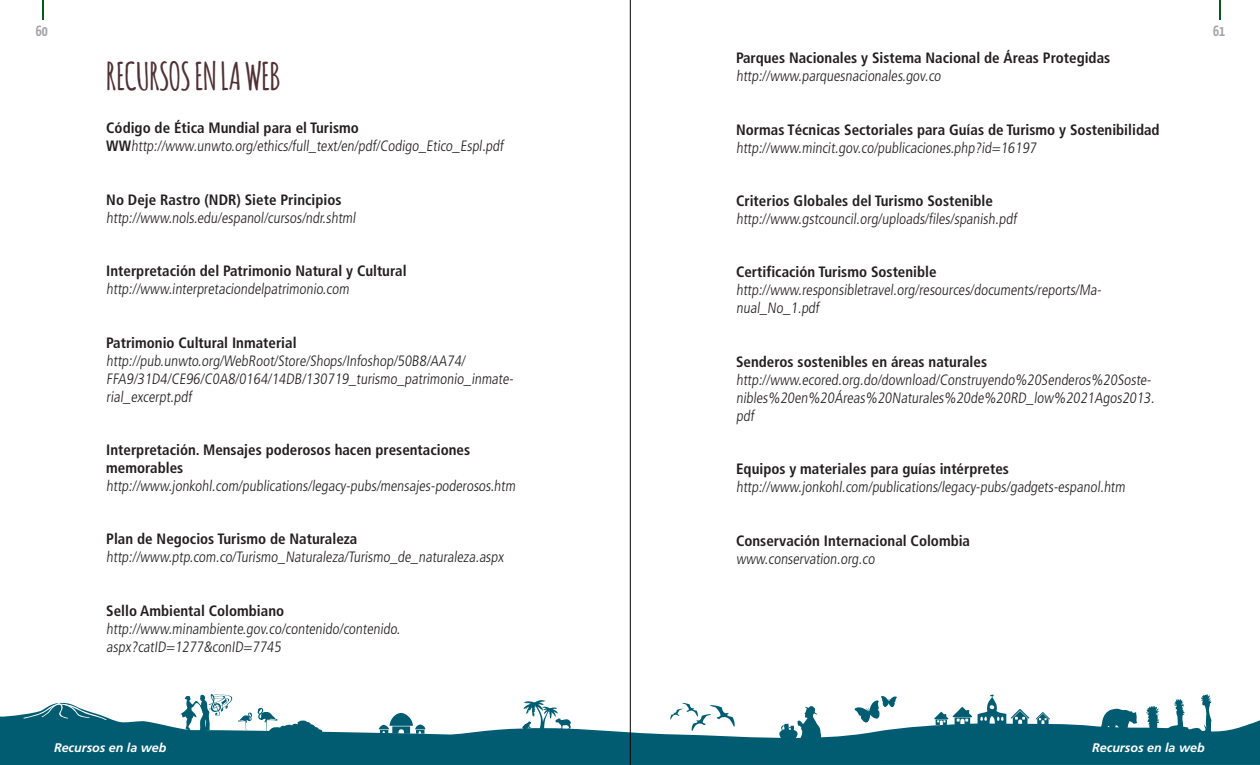
<style>
.page{position:relative;width:1260px;height:765px;background:#fff}
.page>*{position:absolute;margin:0;border:0;box-sizing:border-box;transform-origin:0 0}
.ParrafosGeneral{font:700 37.5px "Amatic";color:#4e3035}
.recursos_web{font:300 condensed 15px/18px "Frutiger";color:#231f20}
.recursos_web-2{font:700 condensed 15px/18px "Frutiger";color:#231f20}
.t1{font:700 15px "Yanone Kaffeesatz";color:#a5a6aa}
.pie_de_pagina{font:italic 700 12.5px "Frutiger";color:#fff}
.s1{font-weight:700}
.s2{font-weight:300}
</style>
<div class="page">
<svg style="left:0;top:702px;width:1260px;height:63px;fill:#015c72"></svg>
<svg style="left:379px;top:713px;width:46px;height:21px"></svg>
<svg style="left:238px;top:708px;width:85px;height:26px"></svg>
<svg style="left:670px;top:703px;width:65px;height:29px"></svg>
<svg style="left:978px;top:694px;width:52px;height:32px"></svg>
<svg style="left:1036px;top:712px;width:14px;height:13px"></svg>
<svg style="left:934px;top:707px;width:38px;height:18px"></svg>
<svg style="left:1100px;top:694px;width:121px;height:45px"></svg>
<svg style="left:854px;top:696px;width:43px;height:27px"></svg>
<svg style="left:779px;top:706px;width:42px;height:35px"></svg>
<svg style="left:522px;top:700px;width:49px;height:31px"></svg>
<svg style="left:181px;top:694px;width:51px;height:37px"></svg>
<svg style="left:23px;top:703px;width:84px;height:17px"></svg>
<svg style="left:42px;top:0;width:1px;height:20px"></svg>
<svg style="left:1219px;top:0;width:1px;height:20px"></svg>
<hr style="left:630px;top:0;width:1px;height:765px;background:#000">
<p class="t1" style="left:36px;top:21px;width:14px">60</p>
<p class="t1" style="left:1213px;top:21px;width:13px">61</p>
<p class="ParrafosGeneral" style="left:106px;top:50px;width:176px">RECURSOS EN LA WEB</p>
<p class="recursos_web" style="left:106px;top:119px;width:401px"><span class="s1">Código de Ética Mundial para el Turismo<br>WW</span>http://www.unwto.org/ethics/full_text/en/pdf/Codigo_Etico_Espl.pdf</p>
<p class="recursos_web" style="left:106px;top:191px;width:253px"><span class="s1">No Deje Rastro (NDR) Siete Principios </span>http://www.nols.edu/espanol/cursos/ndr.shtml</p>
<p class="recursos_web-2" style="left:106px;top:262px;width:302px">Interpretación del Patrimonio Natural y Cultural <span class="s2">http://www.interpretaciondelpatrimonio.com</span></p>
<p class="recursos_web" style="left:106px;top:334px;width:411px"><span class="s1">Patrimonio Cultural Inmaterial </span>http://pub.unwto.org/WebRoot/Store/Shops/Infoshop/50B8/AA74/ FFA9/31D4/CE96/C0A8/0164/14DB/130719_turismo_patrimonio_inmate&shy;rial_excerpt.pdf</p>
<p class="recursos_web" style="left:106px;top:441px;width:413px"><span class="s1">Interpretación. Mensajes poderosos hacen presentaciones memorables </span>http://www.jonkohl.com/publications/legacy-pubs/mensajes-poderosos.htm</p>
<p class="recursos_web" style="left:106px;top:530px;width:401px"><span class="s1">Plan de Negocios Turismo de Naturaleza </span>http://www.ptp.com.co/Turismo_Naturaleza/Turismo_de_naturaleza.aspx</p>
<p class="recursos_web" style="left:106px;top:602px;width:297px"><span class="s1">Sello Ambiental Colombiano </span>http://www.minambiente.gov.co/contenido/contenido. aspx?catID=1277&amp;conID=7745</p>
<p class="recursos_web-2" style="left:736px;top:49px;width:376px">Parques Nacionales y Sistema Nacional de Áreas Protegidas <span class="s2">http://www.parquesnacionales.gov.co</span></p>
<p class="recursos_web-2" style="left:736px;top:120px;width:425px">Normas Técnicas Sectoriales para Guías de Turismo y Sostenibilidad <span class="s2">http://www.mincit.gov.co/publicaciones.php?id=16197</span></p>
<p class="recursos_web" style="left:736px;top:192px;width:284px"><span class="s1">Criterios Globales del Turismo Sostenible </span>http://www.gstcouncil.org/uploads/files/spanish.pdf</p>
<p class="recursos_web" style="left:736px;top:263px;width:369px"><span class="s1">Certificación Turismo Sostenible </span>http://www.responsibletravel.org/resources/documents/reports/Ma&shy;nual_No_1.pdf</p>
<p class="recursos_web" style="left:736px;top:353px;width:422px"><span class="s1">Senderos sostenibles en áreas naturales </span>http://www.ecored.org.do/download/Construyendo%20Senderos%20Soste&shy;nibles%20en%20Áreas%20Naturales%20de%20RD_low%2021Agos2013. pdf</p>
<p class="recursos_web" style="left:736px;top:460px;width:393px"><span class="s1">Equipos y materiales para guías intérpretes </span>http://www.jonkohl.com/publications/legacy-pubs/gadgets-espanol.htm</p>
<p class="recursos_web-2" style="left:736px;top:531px;width:236px">Conservación Internacional Colombia <span class="s2">www.conservation.org.co</span></p>
<p class="pie_de_pagina" style="left:54px;top:740px;width:114px">Recursos en la web</p>
<p class="pie_de_pagina" style="left:1092px;top:740px;width:114px">Recursos en la web</p>
</div>
